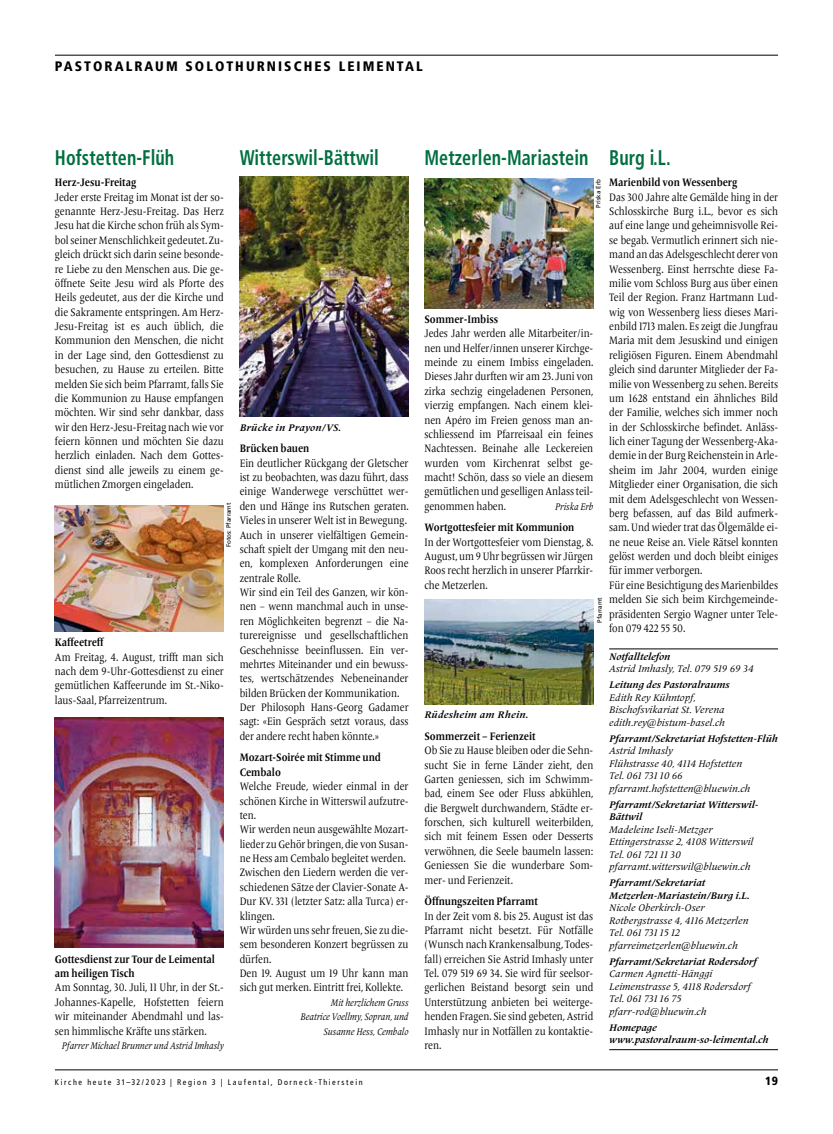
<style>
.page{position:relative;width:833px;height:1134px;background:#fff}
.page>*{position:absolute;margin:0;border:0;box-sizing:border-box;transform-origin:0 0}
.t1{font:700 condensed 21.25px "Frutiger LT Pro";letter-spacing:.005em;color:#006f41;scale:.85 1}
.t2{font:900 condensed 13.75px "Frutiger LT Pro";letter-spacing:.15em;color:#000}
.t3{font:900 condensed 11.88px "Frutiger LT Pro";color:#000}
.t4{font:11.25px/14.4px "Frutiger Serif LT Pro";color:#000;text-align:justify;scale:.85 1}
.t5{font:700 11.25px/14.4px "Frutiger Serif LT Pro";color:#000;scale:.85 1}
.t6{font:italic 10px/12.5px "Frutiger Serif LT Pro";color:#000}
.t7{font:italic 700 10px/12.5px "Frutiger Serif LT Pro";color:#000}
.t8{font:italic 10px/14.4px "Frutiger Serif LT Pro";color:#000;text-align:right;scale:.85 1}
.t9{font:italic 700 10px "Frutiger Serif LT Pro";letter-spacing:.025em;color:#000}
.t10{font:condensed 8.12px "Frutiger LT Pro";letter-spacing:.2em;color:#000}
.t11{font:6.25px "Frutiger LT Pro";color:#000}
</style>
<div class="page">
<hr style="left:55px;top:1070px;width:723px;height:1px;background:#000">
<hr style="left:55px;top:55px;width:723px;height:1px;background:#000">
<img style="left:240px;top:176px;width:169px;height:240px">
<img style="left:55px;top:505px;width:169px;height:127px">
<img style="left:55px;top:717px;width:169px;height:231px">
<img style="left:424px;top:179px;width:170px;height:129px">
<img style="left:424px;top:599px;width:170px;height:106px">
<hr style="left:609px;top:649px;width:169px;height:1px;background:#000">
<hr style="left:609px;top:1049px;width:169px;height:1px;background:#000">
<p class="t2" style="left:55px;top:58px;width:369px">PASTORALRAUM SOLOTHURNISCHES LEIMENTAL</p>
<h1 class="t1" style="left:55px;top:145px;width:142px">Hofstetten-Flüh</h1>
<p class="t5" style="left:55px;top:175px;width:97px">Herz-Jesu-Freitag</p>
<p class="t4" style="left:55px;top:190px;width:200px">Jeder erste Freitag im Monat ist der so&shy;genannte Herz-Jesu-Freitag. Das Herz Jesu hat die Kirche schon früh als Sym&shy;bol seiner Menschlichkeit gedeutet. Zu&shy;gleich drückt sich darin seine besonde&shy;re Liebe zu den Menschen aus. Die ge&shy;öffnete Seite Jesu wird als Pforte des Heils gedeutet, aus der die Kirche und die Sakramente entspringen. Am Herz-Jesu-Freitag ist es auch üblich, die Kommunion den Menschen, die nicht in der Lage sind, den Gottesdienst zu besuchen, zu Hause zu erteilen. Bitte melden Sie sich beim Pfarramt, falls Sie die Kommunion zu Hause empfangen möchten. Wir sind sehr dankbar, dass wir den Herz-Jesu-Freitag nach wie vor feiern können und möchten Sie dazu herzlich einladen. Nach dem Gottes&shy;dienst sind alle jeweils zu einem ge&shy;mütlichen Zmorgen eingeladen.</p>
<p class="t11" style="left:225px;top:547px;width:46px;rotate:-90deg">Fotos: Pfarramt</p>
<p class="t5" style="left:55px;top:635px;width:59px">Kaffeetreff</p>
<p class="t4" style="left:55px;top:650px;width:200px">Am Freitag, 4. August, trifft man sich nach dem 9-Uhr-Gottesdienst zu einer gemütlichen Kaffeerunde im St.-Niko&shy;laus-Saal, Pfarreizentrum.</p>
<p class="t5" style="left:55px;top:952px;width:190px">Gottesdienst zur Tour de Leimental am heiligen Tisch</p>
<p class="t4" style="left:55px;top:980px;width:200px">Am Sonntag, 30. Juli, 11 Uhr, in der St.- Johannes-Kapelle, Hofstetten feiern wir miteinander Abendmahl und las&shy;sen himmlische Kräfte uns stärken.</p>
<p class="t8" style="left:62px;top:1038px;width:192px">Pfarrer Michael Brunner und Astrid Imhasly</p>
<h1 class="t1" style="left:240px;top:145px;width:165px">Witterswil-Bättwil</h1>
<p class="t9" style="left:240px;top:421px;width:103px">Brücke in Prayon/VS.</p>
<p class="t5" style="left:240px;top:441px;width:84px">Brücken bauen</p>
<p class="t4" style="left:240px;top:456px;width:200px;text-align:left">Ein deutlicher Rückgang der Gletscher ist zu beobachten, was dazu führt, dass einige Wanderwege verschüttet wer&shy;den und Hänge ins Rutschen geraten.<br>Vieles in unserer Welt ist in Bewegung.<br>Auch in unserer vielfältigen Gemein&shy;schaft spielt der Umgang mit den neu&shy;en, komplexen Anforderungen eine zentrale Rolle.<br>Wir sind ein Teil des Ganzen, wir kön&shy;nen – wenn manchmal auch in unse&shy;ren Möglichkeiten begrenzt – die Na&shy;turereignisse und gesellschaftlichen Geschehnisse beeinflussen. Ein ver&shy;mehrtes Miteinander und ein bewuss&shy;tes, wertschätzendes Nebeneinander bilden Brücken der Kommunikation.<br>Der Philosoph Hans-Georg Gadamer sagt: «Ein Gespräch setzt voraus, dass der andere recht haben könnte.»</p>
<p class="t5" style="left:240px;top:750px;width:168px">Mozart-Soirée mit Stimme und<br>Cembalo</p>
<p class="t4" style="left:240px;top:779px;width:200px;text-align:left">Welche Freude, wieder einmal in der schönen Kirche in Witterswil aufzutre&shy;ten.<br>Wir werden neun ausgewählte Mozart&shy;lieder zu Gehör bringen, die von Susan&shy;ne Hess am Cembalo begleitet werden.<br>Zwischen den Liedern werden die ver&shy;schiedenen Sätze der Clavier-Sonate A-<br>Dur KV. 331 (letzter Satz: alla Turca) er&shy;klingen.<br>Wir würden uns sehr freuen, Sie zu die&shy;sem besonderen Konzert begrüssen zu dürfen.<br>Den 19. August um 19 Uhr kann man sich gut merken. Eintritt frei, Kollekte.</p>
<p class="t8" style="left:300px;top:995px;width:129px">Mit herzlichem Gruss<br>Beatrice Voellmy, Sopran, und<br>Susanne Hess, Cembalo</p>
<h1 class="t1" style="left:424px;top:145px;width:194px">Metzerlen-Mariastein</h1>
<h1 class="t1" style="left:609px;top:145px;width:74px">Burg i.L.</h1>
<p class="t5" style="left:609px;top:175px;width:152px">Marienbild von Wessenberg</p>
<p class="t4" style="left:609px;top:190px;width:200px;text-align:left">Das 300 Jahre alte Gemälde hing in der Schlosskirche Burg i.L., bevor es sich auf eine lange und geheimnisvolle Rei&shy;se begab. Vermutlich erinnert sich nie&shy;mand an das Adelsgeschlecht derer von Wessenberg. Einst herrschte diese Fa&shy;milie vom Schloss Burg aus über einen Teil der Region. Franz Hartmann Lud&shy;wig von Wessenberg liess dieses Mari&shy;enbild 1713 malen. Es zeigt die Jungfrau Maria mit dem Jesuskind und einigen religiösen Figuren. Einem Abendmahl gleich sind darunter Mitglieder der Fa&shy;milie von Wessenberg zu sehen. Bereits um 1628 entstand ein ähnliches Bild der Familie, welches sich immer noch in der Schlosskirche befindet. Anläss&shy;lich einer Tagung der Wessenberg-Aka&shy;demie in der Burg Reichenstein in Arle&shy;sheim im Jahr 2004, wurden einige Mitglieder einer Organisation, die sich mit dem Adelsgeschlecht von Wessen&shy;berg befassen, auf das Bild aufmerk&shy;sam. Und wieder trat das Ölgemälde ei&shy;ne neue Reise an. Viele Rätsel konnten gelöst werden und doch bleibt einiges für immer verborgen.<br>Für eine Besichtigung des Marienbildes melden Sie sich beim Kirchgemeinde&shy;präsidenten Sergio Wagner unter Tele&shy;fon 079 422 55 50.</p>
<p class="t11" style="left:594px;top:208px;width:30px;rotate:-90deg">Priska Erb</p>
<p class="t5" style="left:424px;top:312px;width:88px">Sommer-Imbiss</p>
<p class="t4" style="left:424px;top:326px;width:200px">Jedes Jahr werden alle Mitarbeiter/in&shy;nen und Helfer/innen unserer Kirchge&shy;meinde zu einem Imbiss eingeladen.<br>Dieses Jahr durften wir am 23. Juni von zirka sechzig eingeladenen Personen, vierzig empfangen. Nach einem klei&shy;nen Apéro im Freien genoss man an&shy;schliessend im Pfarreisaal ein feines Nachtessen. Beinahe alle Leckereien wurden vom Kirchenrat selbst ge&shy;macht! Schön, dass so viele an diesem gemütlichen und geselligen Anlass teil&shy;genommen haben.</p>
<p class="t8" style="left:555px;top:499px;width:46px">Priska Erb</p>
<p class="t5" style="left:424px;top:520px;width:178px">Wortgottesfeier mit Kommunion</p>
<p class="t4" style="left:424px;top:535px;width:200px">In der Wortgottesfeier vom Dienstag, 8.<br>August, um 9 Uhr begrüssen wir Jürgen Roos recht herzlich in unserer Pfarrkir&shy;che Metzerlen.</p>
<p class="t11" style="left:596px;top:623px;width:27px;rotate:-90deg">Pfarramt</p>
<p class="t9" style="left:424px;top:709px;width:105px">Rüdesheim am Rhein.</p>
<p class="t5" style="left:424px;top:729px;width:132px">Sommerzeit – Ferienzeit</p>
<p class="t4" style="left:424px;top:743px;width:200px">Ob Sie zu Hause bleiben oder die Sehn&shy;sucht Sie in ferne Länder zieht, den Garten geniessen, sich im Schwimm&shy;bad, einem See oder Fluss abkühlen, die Bergwelt durchwandern, Städte er&shy;forschen, sich kulturell weiterbilden, sich mit feinem Essen oder Desserts verwöhnen, die Seele baumeln lassen:<br>Geniessen Sie die wunderbare Som&shy;mer- und Ferienzeit.</p>
<p class="t5" style="left:424px;top:894px;width:135px">Öffnungszeiten Pfarramt</p>
<p class="t4" style="left:424px;top:909px;width:200px">In der Zeit vom 8. bis 25. August ist das Pfarramt nicht besetzt. Für Notfälle (Wunsch nach Krankensalbung, Todes&shy;fall) erreichen Sie Astrid Imhasly unter Tel. 079 519 69 34. Sie wird für seelsor&shy;gerlichen Beistand besorgt sein und Unterstützung anbieten bei weiterge&shy;henden Fragen. Sie sind gebeten, Astrid Imhasly nur in Notfällen zu kontaktie&shy;ren.</p>
<p class="t7" style="left:609px;top:650px;width:63px">Notfalltelefon</p>
<p class="t6" style="left:609px;top:662px;width:146px">Astrid Imhasly, Tel. 079 519 69 34</p>
<p class="t7" style="left:609px;top:678px;width:122px">Leitung des Pastoralraums</p>
<p class="t6" style="left:609px;top:691px;width:117px">Edith Rey Kühntopf,<br>Bischofsvikariat St. Verena edith.rey@bistum-basel.ch</p>
<p class="t7" style="left:609px;top:732px;width:170px">Pfarramt/Sekretariat Hofstetten-Flüh</p>
<p class="t6" style="left:609px;top:745px;width:143px">Astrid Imhasly<br>Flühstrasse 40, 4114 Hofstetten<br>Tel. 061 731 10 66 pfarramt.hofstetten@bluewin.ch</p>
<p class="t7" style="left:609px;top:798px;width:150px">Pfarramt/Sekretariat Witterswil-<br>Bättwil</p>
<p class="t6" style="left:609px;top:823px;width:146px">Madeleine Iseli-Metzger<br>Ettingerstrasse 2, 4108 Witterswil<br>Tel. 061 721 11 30 pfarramt.witterswil@bluewin.ch</p>
<p class="t7" style="left:609px;top:877px;width:142px">Pfarramt/Sekretariat<br>Metzerlen-Mariastein/Burg i.L.</p>
<p class="t6" style="left:609px;top:902px;width:141px">Nicole Oberkirch-Oser<br>Rotbergstrasse 4, 4116 Metzerlen<br>Tel. 061 731 15 12 pfarreimetzerlen@bluewin.ch</p>
<p class="t7" style="left:609px;top:955px;width:149px">Pfarramt/Sekretariat Rodersdorf</p>
<p class="t6" style="left:609px;top:968px;width:143px">Carmen Agnetti-Hänggi<br>Leimenstrasse 5, 4118 Rodersdorf<br>Tel. 061 731 16 75 pfarr-rod@bluewin.ch</p>
<p class="t7" style="left:609px;top:1021px;width:161px">Homepage www.pastoralraum-so-leimental.ch</p>
<p class="t10" style="left:55px;top:1077px;width:309px">Kirche heute 31–32/2023 | Region 3 | Laufental, Dorneck-Thierstein</p>
<p class="t3" style="left:765px;top:1074px;width:14px">19</p>
</div>
